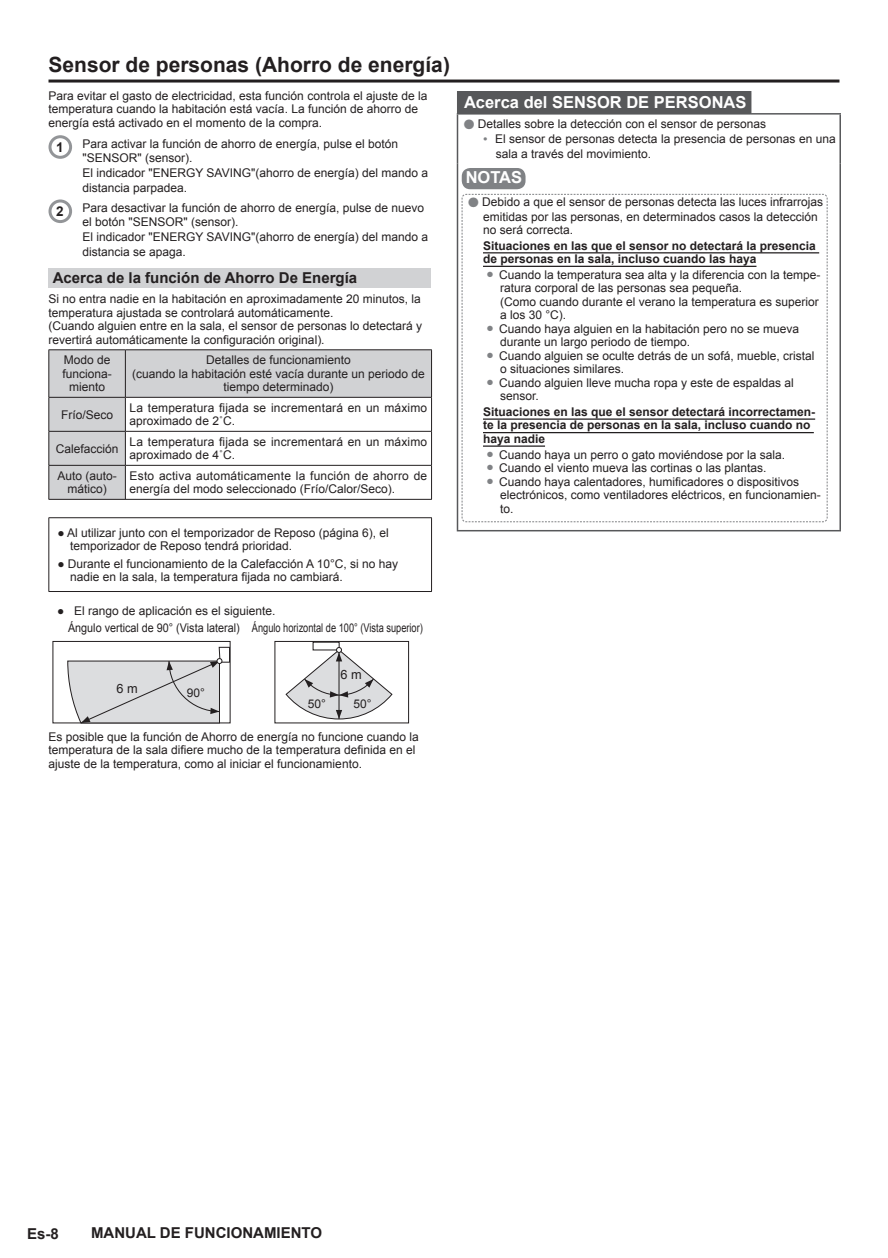
<style>
.page{position:relative;width:888px;height:1258px;background:#fff}
.page>*{position:absolute;margin:0;border:0;box-sizing:border-box;transform-origin:0 0}
.t1{font:700 21px "Arial";color:#231f20}
.t2{font:700 16.5px "Arial";color:#fff}
.t3{font:700 15px "Arial";color:#231f20}
.t4{font:700 13.5px "Arial";color:#231f20}
.t5{font:12.75px "Arial";color:#231f20}
.t6{font:12px/13.5px "Arial";color:#231f20}
.t7{font:700 12px/13.5px "Arial";color:#231f20}
.s1{color:#808285}
.s2{font-size:7.5px;color:#808285}
</style>
<div class="page">
<hr style="left:49px;top:80px;width:790px;height:3px;background:#231f20">
<div style="left:49px;top:135px;width:23px;height:24px;border:3px solid #939598;border-radius:50%"></div>
<div style="left:49px;top:199px;width:23px;height:24px;border:3px solid #939598;border-radius:50%"></div>
<div style="left:49px;top:268px;width:382px;height:20px;background:#d1d2d4"></div>
<svg style="left:50px;top:350px;width:381px;height:149px"></svg>
<hr style="left:49px;top:349px;width:76px;height:1px;background:#231f20">
<hr style="left:49px;top:350px;width:1px;height:47px;background:#231f20">
<hr style="left:125px;top:349px;width:307px;height:1px;background:#231f20">
<hr style="left:431px;top:350px;width:1px;height:47px;background:#231f20">
<hr style="left:49px;top:397px;width:76px;height:1px;background:#231f20">
<hr style="left:49px;top:398px;width:1px;height:33px;background:#231f20">
<hr style="left:125px;top:397px;width:307px;height:1px;background:#231f20">
<hr style="left:431px;top:398px;width:1px;height:33px;background:#231f20">
<hr style="left:49px;top:431px;width:76px;height:1px;background:#231f20">
<hr style="left:49px;top:432px;width:1px;height:33px;background:#231f20">
<hr style="left:125px;top:431px;width:307px;height:1px;background:#231f20">
<hr style="left:431px;top:432px;width:1px;height:33px;background:#231f20">
<hr style="left:49px;top:465px;width:76px;height:1px;background:#231f20">
<hr style="left:49px;top:466px;width:1px;height:33px;background:#231f20">
<hr style="left:125px;top:465px;width:307px;height:1px;background:#231f20">
<hr style="left:431px;top:466px;width:1px;height:33px;background:#231f20">
<hr style="left:125px;top:350px;width:1px;height:47px;background:#231f20">
<hr style="left:125px;top:398px;width:1px;height:33px;background:#231f20">
<hr style="left:125px;top:432px;width:1px;height:33px;background:#231f20">
<hr style="left:125px;top:466px;width:1px;height:33px;background:#231f20">
<hr style="left:49px;top:499px;width:383px;height:1px;background:#231f20">
<hr style="left:49px;top:517px;width:383px;height:1px;background:#231f20">
<hr style="left:49px;top:518px;width:1px;height:73px;background:#231f20">
<hr style="left:431px;top:518px;width:1px;height:73px;background:#231f20">
<hr style="left:49px;top:591px;width:383px;height:1px;background:#231f20">
<div style="left:52px;top:641px;width:179px;height:82px;border:1px solid #231f20"></div>
<div style="left:274px;top:641px;width:135px;height:82px;border:1px solid #231f20"></div>
<svg style="left:67px;top:646px;width:164px;height:78px"></svg>
<svg style="left:285px;top:647px;width:108px;height:72px"></svg>
<div style="left:457px;top:92px;width:294px;height:22px;background:#57585a"></div>
<hr style="left:839px;top:115px;width:2px;height:49px;background:#57585a">
<hr style="left:839px;top:164px;width:2px;height:366px;background:#57585a">
<hr style="left:457px;top:91px;width:294px;height:1px;background:#57585a">
<hr style="left:457px;top:113px;width:294px;height:2px;background:#57585a">
<hr style="left:457px;top:115px;width:1px;height:49px;background:#57585a">
<hr style="left:751px;top:113px;width:90px;height:2px;background:#57585a">
<hr style="left:457px;top:164px;width:1px;height:366px;background:#57585a">
<hr style="left:457px;top:530px;width:384px;height:1px;background:#57585a">
<svg style="left:461px;top:194px;width:367px;height:328px"></svg>
<hr style="left:483px;top:252px;width:336px;height:1px;background:#231f20">
<hr style="left:483px;top:266px;width:273px;height:1px;background:#231f20">
<hr style="left:483px;top:418px;width:332px;height:2px;background:#231f20">
<hr style="left:483px;top:432px;width:331px;height:1px;background:#231f20">
<hr style="left:483px;top:445px;width:62px;height:2px;background:#231f20">
<div style="left:462px;top:168px;width:63px;height:21px;background:#808285;border-radius:9px"></div>
<h1 class="t1" style="left:49px;top:53px;width:403px">Sensor de personas (Ahorro de energía)</h1>
<p class="t6" style="left:49px;top:89px;width:380px">Para evitar el gasto de electricidad, esta función controla el ajuste de la temperatura cuando la habitación está vacía. La función de ahorro de energía está activado en el momento de la compra.</p>
<p class="t4" style="left:56px;top:140px;width:9px">1</p>
<p class="t6" style="left:83px;top:137px;width:317px">Para activar la función de ahorro de energía, pulse el botón "SENSOR" (sensor).</p>
<p class="t6" style="left:83px;top:165px;width:347px;line-height:15px">El indicador "ENERGY SAVING"(ahorro de energía) del mando a distancia parpadea.</p>
<p class="t4" style="left:56px;top:204px;width:9px">2</p>
<p class="t6" style="left:83px;top:201px;width:343px">Para desactivar la función de ahorro de energía, pulse de nuevo el botón "SENSOR" (sensor).</p>
<p class="t6" style="left:83px;top:229px;width:347px;line-height:15px">El indicador "ENERGY SAVING"(ahorro de energía) del mando a distancia se apaga.</p>
<p class="t3" style="left:53px;top:270px;width:306px">Acerca de la función de Ahorro De Energía</p>
<p class="t6" style="left:49px;top:292px;width:375px">Si no entra nadie en la habitación en aproximadamente 20 minutos, la temperatura ajustada se controlará automáticamente.<br>(Cuando alguien entre en la sala, el sensor de personas lo detectará y revertirá automáticamente la configuración original).</p>
<p class="t6" style="left:62px;top:353px;width:51px;text-align:center">Modo de funciona&shy;miento</p>
<p class="t6" style="left:132px;top:353px;width:294px;text-align:center">Detalles de funcionamiento<br>(cuando la habitación esté vacía durante un periodo de tiempo determinado)</p>
<p class="t6" style="left:61px;top:408px;width:54px">Frío/Seco</p>
<p class="t6" style="left:130px;top:401px;width:299px">La temperatura fijada se incrementará en un máximo aproximado de 2˚C.</p>
<p class="t6" style="left:56px;top:442px;width:64px">Calefacción</p>
<p class="t6" style="left:130px;top:435px;width:299px">La temperatura fijada se incrementará en un máximo aproximado de 4˚C.</p>
<p class="t6" style="left:57px;top:469px;width:61px;text-align:center">Auto (auto&shy;mático)</p>
<p class="t6" style="left:130px;top:469px;width:299px">Esto activa automáticamente la función de ahorro de energía del modo seleccionado (Frío/Calor/Seco).</p>
<p class="t6" style="left:70px;top:526px;width:320px;text-indent:-13px">● Al utilizar junto con el temporizador de Reposo (página 6), el temporizador de Reposo tendrá prioridad.</p>
<p class="t6" style="left:70px;top:557px;width:330px;text-indent:-13px">● Durante el funcionamiento de la Calefacción A 10°C, si no hay nadie en la sala, la temperatura fijada no cambiará.</p>
<p class="t6" style="left:68px;top:602px;width:356px;line-height:17px;text-indent:-11px">● El rango de aplicación es el siguiente.<br>Ángulo vertical de 90° (Vista lateral) Ángulo horizontal de 100° (Vista superior)</p>
<p class="t5" style="left:341px;top:668px;width:23px">6 m</p>
<p class="t5" style="left:117px;top:681px;width:23px">6 m</p>
<p class="t6" style="left:187px;top:686px;width:20px">90°</p>
<p class="t6" style="left:308px;top:697px;width:20px">50°</p>
<p class="t6" style="left:353px;top:697px;width:20px">50°</p>
<p class="t6" style="left:49px;top:730px;width:372px">Es posible que la función de Ahorro de energía no funcione cuando la temperatura de la sala difiere mucho de la temperatura definida en el ajuste de la temperatura, como al iniciar el funcionamiento.</p>
<h2 class="t2" style="left:464px;top:93px;width:284px">Acerca del SENSOR DE PERSONAS</h2>
<p class="t6" style="left:464px;top:117px;width:304px"><span class="s1">●</span> Detalles sobre la detección con el sensor de personas</p>
<p class="t6" style="left:496px;top:131px;width:342px;line-height:15px;text-indent:-13px"><span class="s2">●</span> El sensor de personas detecta la presencia de personas en una sala a través del movimiento.</p>
<p class="t6" style="left:483px;top:195px;width:342px;text-indent:-15px"><span class="s1">●</span> Debido a que el sensor de personas detecta las luces infrarrojas emitidas por las personas, en determinados casos la detección no será correcta.</p>
<p class="t7" style="left:483px;top:239px;width:334px">Situaciones en las que el sensor no detectará la presencia de personas en la sala, incluso cuando las haya</p>
<p class="t6" style="left:500px;top:268px;width:322px;text-indent:-13px"><sup>●</sup> Cuando la temperatura sea alta y la diferencia con la tempe&shy;ratura corporal de las personas sea pequeña.<br>(Como cuando durante el verano la temperatura es superior a los 30 °C).</p>
<p class="t6" style="left:500px;top:322px;width:301px;text-indent:-13px"><sup>●</sup> Cuando haya alguien en la habitación pero no se mueva durante un largo periodo de tiempo.</p>
<p class="t6" style="left:500px;top:349px;width:316px;text-indent:-13px"><sup>●</sup> Cuando alguien se oculte detrás de un sofá, mueble, cristal o situaciones similares.</p>
<p class="t6" style="left:500px;top:376px;width:295px;text-indent:-13px"><sup>●</sup> Cuando alguien lleve mucha ropa y este de espaldas al sensor.</p>
<p class="t7" style="left:483px;top:405px;width:334px">Situaciones en las que el sensor detectará incorrectamen&shy;te la presencia de personas en la sala, incluso cuando no haya nadie</p>
<p class="t6" style="left:487px;top:448px;width:299px"><sup>●</sup> Cuando haya un perro o gato moviéndose por la sala.</p>
<p class="t6" style="left:487px;top:461px;width:281px"><sup>●</sup> Cuando el viento mueva las cortinas o las plantas.</p>
<p class="t6" style="left:500px;top:475px;width:322px;text-indent:-13px"><sup>●</sup> Cuando haya calentadores, humificadores o dispositivos electrónicos, como ventiladores eléctricos, en funcionamien&shy;to.</p>
<h2 class="t2" style="left:466px;top:168px;width:58px">NOTAS</h2>
<p class="t3" style="left:27px;top:1225px;width:33px">Es-8</p>
<p class="t3" style="left:91px;top:1225px;width:233px">MANUAL DE FUNCIONAMIENTO</p>
</div>
